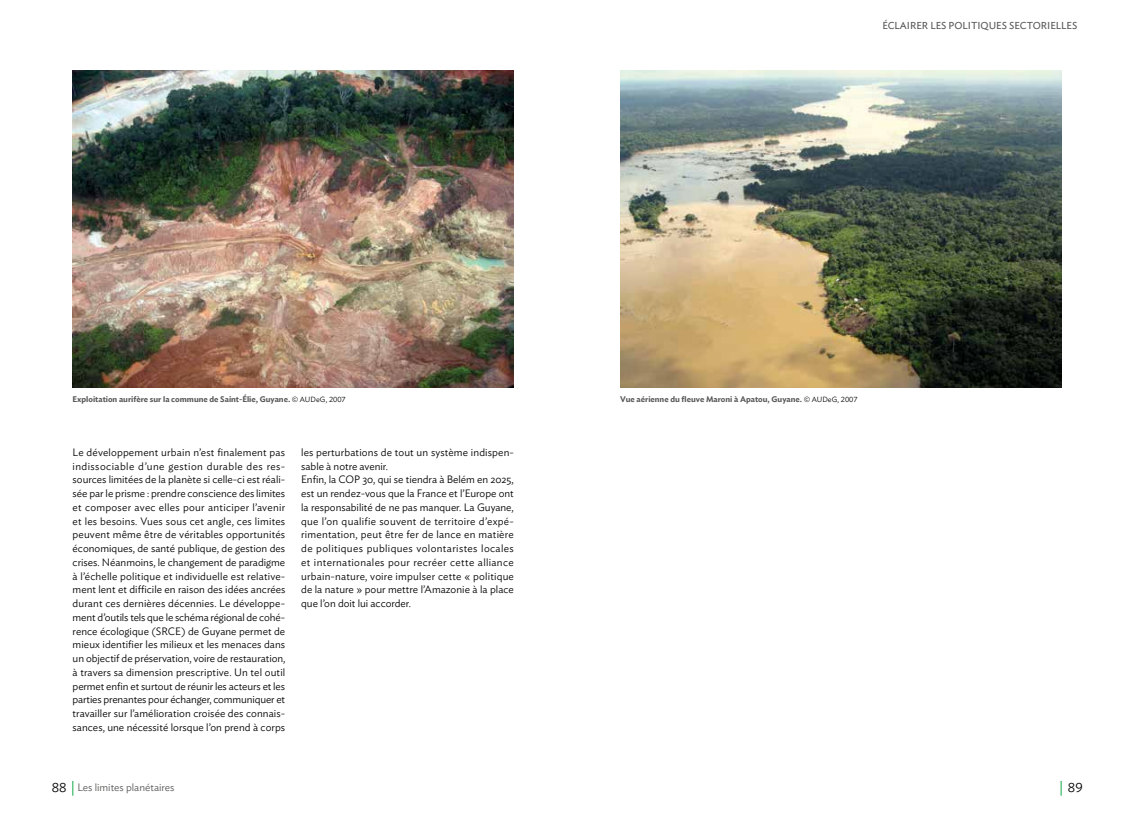
<style>
.page{position:relative;width:1134px;height:815px;background:#fff}
.page>*{position:absolute;margin:0;border:0;box-sizing:border-box;transform-origin:0 0}
.t1{font:300 13.12px "Ideal Sans";color:#000}
.t2{font:300 10.62px/13.8px "Ideal Sans";letter-spacing:.005em;color:#000;text-align:justify}
.t3{font:300 10.62px "Ideal Sans";color:#575756}
.t4{font:10px "Ideal Sans";color:#575756}
.t5{font:600 8.12px "Ideal Sans";color:#575756}
.s1{font-weight:300;font-size:7.5px;color:#000}
.s2{font-size:13.12px;color:#000}
.s3{font-size:15px;color:#00a13b}
</style>
<div class="page">
<img style="left:73px;top:70px;width:441px;height:318px">
<img style="left:620px;top:71px;width:441px;height:317px">
<p class="t4" style="left:882px;top:18px;width:196px">ÉCLAIRER LES POLITIQUES SECTORIELLES</p>
<p class="t5" style="left:73px;top:393px;width:275px">Exploitation aurifère sur la commune de Saint-Élie, Guyane. <span class="s1">© AUDeG, 2007</span></p>
<p class="t5" style="left:620px;top:393px;width:239px">Vue aérienne du fleuve Maroni à Apatou, Guyane. <span class="s1">© AUDeG, 2007</span></p>
<p class="t2" style="left:73px;top:444px;width:214px">Le développement urbain n’est finalement pas indissociable d’une gestion durable des res&shy;sources limitées de la planète si celle-ci est réali&shy;sée par le prisme : prendre conscience des limites et composer avec elles pour anticiper l’avenir et les besoins. Vues sous cet angle, ces limites peuvent même être de véritables opportunités économiques, de santé publique, de gestion des crises. Néanmoins, le changement de paradigme à l’échelle politique et individuelle est relative&shy;ment lent et difficile en raison des idées ancrées durant ces dernières décennies. Le développe&shy;ment d’outils tels que le schéma régional de cohé&shy;rence écologique (SRCE) de Guyane permet de mieux identifier les milieux et les menaces dans un objectif de préservation, voire de restauration, à travers sa dimension prescriptive. Un tel outil permet enfin et surtout de réunir les acteurs et les parties prenantes pour échanger, communiquer et travailler sur l’amélioration croisée des connais&shy;sances, une nécessité lorsque l’on prend à corps</p>
<p class="t2" style="left:301px;top:444px;width:214px;text-align:left">les perturbations de tout un système indispen&shy;sable à notre avenir.<br>Enfin, la COP 30, qui se tiendra à Belém en 2025, est un rendez-vous que la France et l’Europe ont la responsabilité de ne pas manquer. La Guyane, que l’on qualifie souvent de territoire d’expé&shy;rimentation, peut être fer de lance en matière de politiques publiques volontaristes locales et internationales pour recréer cette alliance urbain-nature, voire impulser cette « politique de la nature » pour mettre l’Amazonie à la place que l’on doit lui accorder.</p>
<p class="t3" style="left:52px;top:779px;width:124px"><span class="s2">88</span> <span class="s3">|</span> Les limites planétaires</p>
<p class="t1" style="left:1059px;top:777px;width:25px"><span class="s3">|</span> 89</p>
</div>
